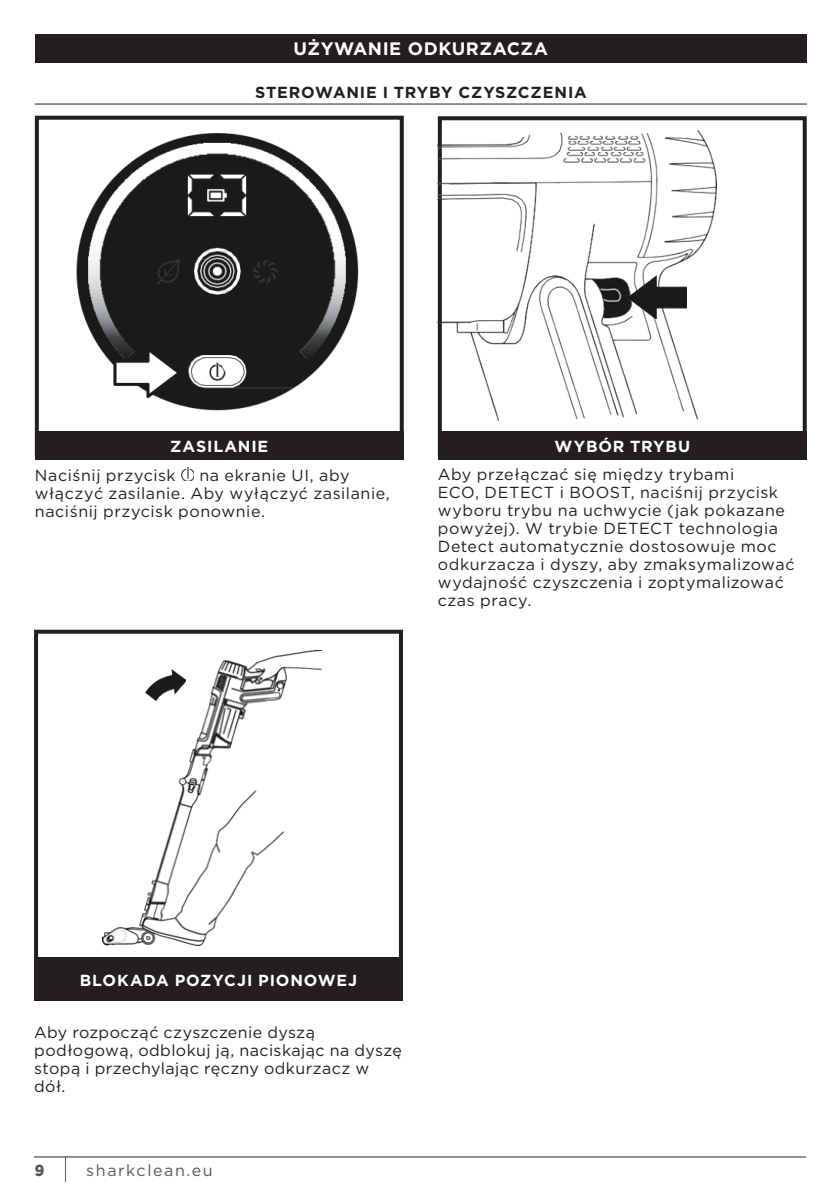
<style>
.page{position:relative;width:840px;height:1191px;background:#fff}
.page>*{position:absolute;margin:0;border:0;box-sizing:border-box;transform-origin:0 0}
.t1{font:700 18px "Gotham";letter-spacing:.03em;color:#fff}
.t2{font:16px/18px "Gotham";letter-spacing:.035em;color:#231f20}
.t3{font:700 16px "Gotham";letter-spacing:.055em;color:#fff}
.t4{font:700 16px "Gotham";letter-spacing:.05em;color:#231f20}
.t5{font:16px "Gotham";letter-spacing:.1em;color:#57585a}
.t6{font:900 16px "Gotham";color:#57585a;scale:.9 1}
</style>
<div class="page">
<hr style="left:34px;top:1156px;width:771px;height:1px;background:#231f20">
<svg style="left:65px;top:1157px;width:1px;height:24px"></svg>
<div style="left:35px;top:34px;width:771px;height:28px;background:#231f20"></div>
<hr style="left:35px;top:104px;width:771px;height:1px;background:#231f20">
<svg style="left:181px;top:467px;width:13px;height:13px"></svg>
<div style="left:35px;top:116px;width:368px;height:340px;border:4px solid #231f20"></div>
<div style="left:35px;top:431px;width:368px;height:29px;background:#231f20"></div>
<div style="left:437px;top:116px;width:369px;height:340px;border:4px solid #231f20"></div>
<div style="left:437px;top:431px;width:369px;height:29px;background:#231f20"></div>
<div style="left:34px;top:629px;width:369px;height:363px;border:4px solid #231f20"></div>
<div style="left:34px;top:957px;width:369px;height:44px;background:#231f20"></div>
<img style="left:76px;top:133px;width:283px;height:278px">
<img style="left:437px;top:131px;width:278px;height:289px">
<img style="left:627px;top:275px;width:59px;height:44px">
<img style="left:103px;top:650px;width:218px;height:295px">
<img style="left:145px;top:669px;width:41px;height:31px">
<p class="t1" style="left:293px;top:37px;width:256px">UŻYWANIE ODKURZACZA</p>
<p class="t4" style="left:255px;top:82px;width:333px">STEROWANIE I TRYBY CZYSZCZENIA</p>
<p class="t3" style="left:170px;top:436px;width:99px">ZASILANIE</p>
<p class="t3" style="left:554px;top:436px;width:137px">WYBÓR TRYBU</p>
<p class="t2" style="left:35px;top:465px;width:142px">Naciśnij przycisk</p>
<p class="t2" style="left:35px;top:465px;width:356px;text-indent:164px">na ekranie UI, aby włączyć zasilanie. Aby wyłączyć zasilanie, naciśnij przycisk ponownie.</p>
<p class="t2" style="left:437px;top:464px;width:358px">Aby przełączać się między trybami<br>ECO, DETECT i BOOST, naciśnij przycisk wyboru trybu na uchwycie (jak pokazane powyżej). W trybie DETECT technologia Detect automatycznie dostosowuje moc odkurzacza i dyszy, aby zmaksymalizować wydajność czyszczenia i zoptymalizować czas pracy.</p>
<p class="t3" style="left:80px;top:969px;width:279px">BLOKADA POZYCJI PIONOWEJ</p>
<p class="t2" style="left:34px;top:1022px;width:369px">Aby rozpocząć czyszczenie dyszą podłogową, odblokuj ją, naciskając na dyszę stopą i przechylając ręczny odkurzacz w dół.</p>
<p class="t6" style="left:35px;top:1158px;width:12px">9</p>
<p class="t5" style="left:86px;top:1159px;width:128px">sharkclean.eu</p>
</div>
